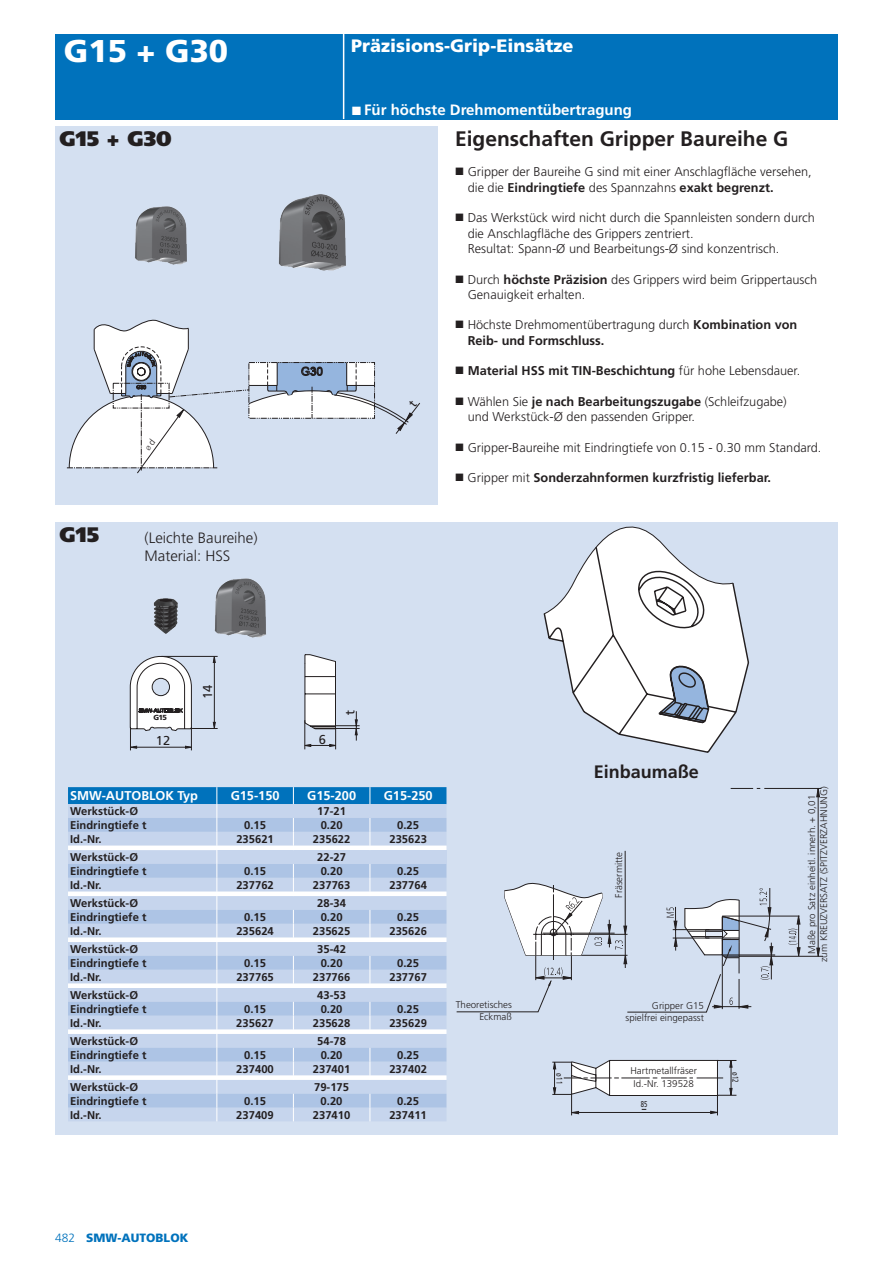
<style>
.page{position:relative;width:893px;height:1263px;background:#fff}
.page>*{position:absolute;margin:0;border:0;box-sizing:border-box;transform-origin:0 0}
.t1{font:900 31.5px "Frutiger LT Std";color:#fff}
.t2{font:700 21px "Frutiger LT Std";color:#231f20}
.t3{font:900 21px "Frutiger LT Std";color:#231f20}
.t4{font:900 18px "Frutiger LT Std";color:#fff}
.t5{font:700 18px "Frutiger LT Std";color:#231f20}
.t6{font:700 15px "Frutiger LT Std";color:#fff}
.t7{font:300 15px/18px "Frutiger LT Std";color:#231f20}
.t8{font:12.9px "Frutiger";color:#231f20}
.t9{font:300 12.75px/15.3px "Frutiger LT Std";color:#231f20}
.t10{font:700 12.75px/15.3px "Frutiger LT Std";color:#231f20}
.t11{font:700 12.75px "Frutiger LT Std";color:#fff}
.t12{font:900 12px "Frutiger LT Std";color:#0072bc}
.t13{font:700 11.25px/13.8px "Frutiger LT Std";color:#231f20}
.t14{font:300 9.75px/11.7px "Frutiger LT Std";color:#231f20;text-align:center}
.t15{font:8.55px "Frutiger";letter-spacing:.02em;color:#231f20;scale:.7 1}
.t16{font:900 7.35px "Frutiger";color:#231f20}
.s1{font-family:"Arial";font-size:18px}
.s2{font-weight:700}
.s3{font-weight:300}
</style>
<div class="page">
<div style="left:55px;top:34px;width:783px;height:85px;background:#0072bc"></div>
<hr style="left:343px;top:34px;width:1px;height:85px;background:#fff">
<div style="left:55px;top:126px;width:383px;height:378px;background:#d4e0f1"></div>
<div style="left:55px;top:522px;width:783px;height:612px;background:#d4e0f1"></div>
<svg style="left:129px;top:654px;width:231px;height:96px"></svg>
<svg style="left:543px;top:526px;width:207px;height:227px"></svg>
<hr style="left:625px;top:851px;width:1px;height:117px;background:#231f20">
<svg style="left:731px;top:788px;width:29px;height:1px"></svg>
<hr style="left:764px;top:788px;width:57px;height:1px;background:#231f20">
<hr style="left:818px;top:789px;width:1px;height:165px;background:#231f20">
<hr style="left:722px;top:955px;width:53px;height:1px;background:#231f20">
<hr style="left:739px;top:956px;width:84px;height:1px;background:#231f20">
<hr style="left:722px;top:916px;width:78px;height:1px;background:#231f20">
<svg style="left:816px;top:789px;width:4px;height:8px"></svg>
<svg style="left:816px;top:947px;width:4px;height:10px"></svg>
<svg style="left:788px;top:915px;width:13px;height:42px"></svg>
<svg style="left:456px;top:879px;width:317px;height:133px"></svg>
<svg style="left:552px;top:1059px;width:184px;height:56px"></svg>
<svg style="left:68px;top:787px;width:378px;height:334px"></svg>
<img style="left:135px;top:206px;width:52px;height:59px">
<img style="left:214px;top:578px;width:52px;height:60px">
<img style="left:153px;top:598px;width:25px;height:36px">
<img style="left:279px;top:194px;width:67px;height:77px">
<svg style="left:67px;top:319px;width:353px;height:154px"></svg>
<h1 class="t1" style="left:64px;top:32px;width:166px">G15 + G30</h1>
<h2 class="t3" style="left:60px;top:126px;width:114px">G15 + G30</h2>
<h2 class="t3" style="left:60px;top:522px;width:41px">G15</h2>
<h3 class="t7" style="left:145px;top:529px;width:115px">(Leichte Baureihe)<br>Material: HSS</h3>
<p class="t16" style="left:154px;top:713px;width:15px">G15</p>
<p class="t8" style="left:156px;top:733px;width:16px">12</p>
<p class="t8" style="left:200px;top:699px;width:16px;rotate:-90deg">14</p>
<h3 class="t4" style="left:351px;top:35px;width:224px">Präzisions-Grip-Einsätze</h3>
<h3 class="t6" style="left:351px;top:101px;width:282px"><span class="s1">■</span> Für höchste Drehmomentübertragung</h3>
<h2 class="t2" style="left:455px;top:126px;width:335px">Eigenschaften Gripper Baureihe G</h2>
<p class="t9" style="left:468px;top:165px;width:346px;text-indent:-13px">■ Gripper der Baureihe G sind mit einer Anschlagfläche versehen, die die <span class="s2">Eindringtiefe</span> des Spannzahns <span class="s2">exakt begrenzt.</span></p>
<p class="t9" style="left:468px;top:210px;width:349px;text-indent:-13px">■ Das Werkstück wird nicht durch die Spannleisten sondern durch die Anschlagfläche des Grippers zentriert.<br>Resultat: Spann-Ø und Bearbeitungs-Ø sind konzentrisch.</p>
<p class="t9" style="left:468px;top:272px;width:351px;text-indent:-13px">■ Durch <span class="s2">höchste Präzision</span> des Grippers wird beim Grippertausch<br>Genauigkeit erhalten.</p>
<p class="t10" style="left:468px;top:317px;width:331px;text-indent:-13px">■ <span class="s3">Höchste Drehmomentübertragung durch</span> Kombination von<br>Reib- und Formschluss.</p>
<p class="t10" style="left:455px;top:363px;width:347px">■ Material HSS mit TIN-Beschichtung <span class="s3">für hohe Lebensdauer.</span></p>
<p class="t9" style="left:468px;top:394px;width:321px;text-indent:-13px">■ Wählen Sie <span class="s2">je nach Bearbeitungszugabe</span> (Schleifzugabe) und Werkstück-Ø den passenden Gripper.</p>
<p class="t9" style="left:455px;top:440px;width:368px">■ Gripper-Baureihe mit Eindringtiefe von 0.15 - 0.30 mm Standard.</p>
<p class="t10" style="left:455px;top:470px;width:318px">■ <span class="s3">Gripper mit</span> Sonderzahnformen kurzfristig lieferbar.</p>
<p class="t8" style="left:319px;top:732px;width:9px">6</p>
<p class="t8" style="left:342px;top:715px;width:7px;rotate:-90deg">t</p>
<h3 class="t5" style="left:594px;top:761px;width:107px">Einbaumaße</h3>
<p class="t11" style="left:70px;top:788px;width:129px">SMW-AUTOBLOK Typ</p>
<p class="t13" style="left:70px;top:804px;width:78px">Werkstück-Ø<br>Eindringtiefe t<br>Id.-Nr.</p>
<p class="t13" style="left:70px;top:850px;width:78px">Werkstück-Ø<br>Eindringtiefe t<br>Id.-Nr.</p>
<p class="t13" style="left:70px;top:896px;width:78px">Werkstück-Ø<br>Eindringtiefe t<br>Id.-Nr.</p>
<p class="t13" style="left:70px;top:942px;width:78px">Werkstück-Ø<br>Eindringtiefe t<br>Id.-Nr.</p>
<p class="t13" style="left:70px;top:988px;width:78px">Werkstück-Ø<br>Eindringtiefe t<br>Id.-Nr.</p>
<p class="t13" style="left:70px;top:1034px;width:78px">Werkstück-Ø<br>Eindringtiefe t<br>Id.-Nr.</p>
<p class="t13" style="left:70px;top:1080px;width:78px">Werkstück-Ø<br>Eindringtiefe t<br>Id.-Nr.</p>
<p class="t11" style="left:231px;top:788px;width:50px">G15-150</p>
<p class="t11" style="left:307px;top:788px;width:50px">G15-200</p>
<p class="t11" style="left:384px;top:788px;width:50px">G15-250</p>
<p class="t13" style="left:317px;top:804px;width:30px">17-21</p>
<p class="t13" style="left:244px;top:818px;width:23px">0.15</p>
<p class="t13" style="left:321px;top:818px;width:23px">0.20</p>
<p class="t13" style="left:397px;top:818px;width:23px">0.25</p>
<p class="t13" style="left:236px;top:832px;width:39px">235621</p>
<p class="t13" style="left:313px;top:832px;width:39px">235622</p>
<p class="t13" style="left:389px;top:832px;width:39px">235623</p>
<p class="t13" style="left:317px;top:850px;width:30px">22-27</p>
<p class="t13" style="left:244px;top:864px;width:23px">0.15</p>
<p class="t13" style="left:321px;top:864px;width:23px">0.20</p>
<p class="t13" style="left:397px;top:864px;width:23px">0.25</p>
<p class="t13" style="left:236px;top:878px;width:39px">237762</p>
<p class="t13" style="left:313px;top:878px;width:39px">237763</p>
<p class="t13" style="left:389px;top:878px;width:39px">237764</p>
<p class="t13" style="left:317px;top:896px;width:30px">28-34</p>
<p class="t13" style="left:244px;top:910px;width:23px">0.15</p>
<p class="t13" style="left:321px;top:910px;width:23px">0.20</p>
<p class="t13" style="left:397px;top:910px;width:23px">0.25</p>
<p class="t13" style="left:236px;top:924px;width:39px">235624</p>
<p class="t13" style="left:313px;top:924px;width:39px">235625</p>
<p class="t13" style="left:389px;top:924px;width:39px">235626</p>
<p class="t13" style="left:317px;top:942px;width:30px">35-42</p>
<p class="t13" style="left:244px;top:956px;width:23px">0.15</p>
<p class="t13" style="left:321px;top:956px;width:23px">0.20</p>
<p class="t13" style="left:397px;top:956px;width:23px">0.25</p>
<p class="t13" style="left:236px;top:970px;width:39px">237765</p>
<p class="t13" style="left:313px;top:970px;width:39px">237766</p>
<p class="t13" style="left:389px;top:970px;width:39px">237767</p>
<p class="t13" style="left:317px;top:988px;width:30px">43-53</p>
<p class="t13" style="left:244px;top:1002px;width:23px">0.15</p>
<p class="t13" style="left:321px;top:1002px;width:23px">0.20</p>
<p class="t13" style="left:397px;top:1002px;width:23px">0.25</p>
<p class="t13" style="left:236px;top:1016px;width:39px">235627</p>
<p class="t13" style="left:313px;top:1016px;width:39px">235628</p>
<p class="t13" style="left:389px;top:1016px;width:39px">235629</p>
<p class="t13" style="left:317px;top:1034px;width:30px">54-78</p>
<p class="t13" style="left:244px;top:1048px;width:23px">0.15</p>
<p class="t13" style="left:321px;top:1048px;width:23px">0.20</p>
<p class="t13" style="left:397px;top:1048px;width:23px">0.25</p>
<p class="t13" style="left:236px;top:1062px;width:39px">237400</p>
<p class="t13" style="left:313px;top:1062px;width:39px">237401</p>
<p class="t13" style="left:389px;top:1062px;width:39px">237402</p>
<p class="t13" style="left:314px;top:1080px;width:37px">79-175</p>
<p class="t13" style="left:244px;top:1094px;width:23px">0.15</p>
<p class="t13" style="left:321px;top:1094px;width:23px">0.20</p>
<p class="t13" style="left:397px;top:1094px;width:23px">0.25</p>
<p class="t13" style="left:236px;top:1108px;width:39px">237409</p>
<p class="t13" style="left:313px;top:1108px;width:39px">237410</p>
<p class="t13" style="left:389px;top:1108px;width:39px">237411</p>
<p class="t14" style="left:613px;top:898px;width:48px;rotate:-90deg">Fräsermitte</p>
<p class="t14" style="left:456px;top:999px;width:58px;text-align:right">Theoretisches<br>Eckmaß</p>
<p class="t14" style="left:626px;top:1000px;width:80px;text-align:right">Gripper G15 spielfrei eingepasst</p>
<p class="t15" style="left:564px;top:1073px;width:16px;rotate:90deg">ø11</p>
<p class="t14" style="left:630px;top:1064px;width:68px;line-height:13.5px">Hartmetallfräser<br>Id.-Nr. 139528</p>
<p class="t15" style="left:641px;top:1099px;width:11px">85</p>
<p class="t15" style="left:741px;top:1072px;width:16px;rotate:90deg">ø12</p>
<p class="t12" style="left:55px;top:1231px;width:135px"><span class="s3">482</span> SMW-AUTOBLOK</p>
<p class="t14" style="left:806px;top:962px;width:177px;rotate:-90deg">Maße pro Satz einheitl. innerh. + 0,01 zum KREUZVERSATZ (SPITZVERZAHNUNG)</p>
</div>
